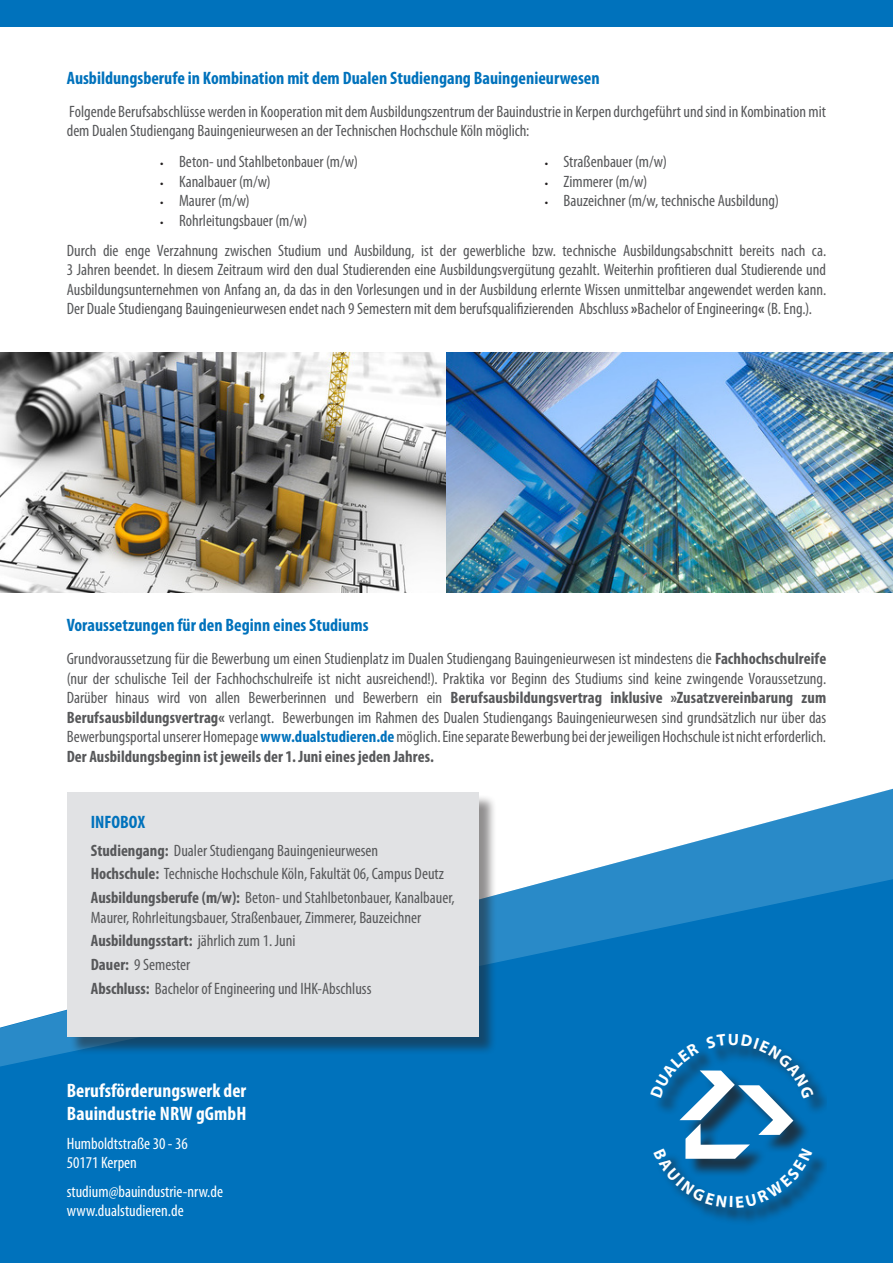
<style>
.page{position:relative;width:893px;height:1263px;background:#fff}
.page>*{position:absolute;margin:0;border:0;box-sizing:border-box;transform-origin:0 0}
.t1{font:700 condensed 19.5px "Myriad Pro";letter-spacing:.005em;color:#fff}
.t2{font:700 condensed 18px "Myriad Pro";color:#0072bc}
.t3{font:condensed 16.5px/19.5px "Myriad Pro";color:#57585a}
.t4{font:condensed 16.5px "Myriad Pro";color:#fff}
.t5{font:700 condensed 16.5px "Myriad Pro";color:#57585a}
.s1{font-stretch:normal;font-size:12px;color:#231f20}
.s2{font-weight:700}
.s3{font-weight:700;color:#0072bc}
.s4{font-weight:400}
</style>
<div class="page">
<div style="left:0;top:1070px;width:893px;height:193px;background:#0072bc"></div>
<svg style="left:0;top:788px;width:893px;height:282px"></svg>
<div style="left:0;top:0;width:893px;height:26px;background:#0072bc"></div>
<img style="left:0;top:352px;width:893px;height:240px">
<div style="left:69px;top:794px;width:428px;height:262px;background:#231f20;opacity:.5"></div>
<div style="left:67px;top:792px;width:411px;height:245px;background:#e1e2e4"></div>
<div style="left:654px;top:1037px;width:172px;height:189px;background:#231f20;opacity:.75"></div>
<svg style="left:650px;top:1034px;width:164px;height:173px;background:#1e78b4"></svg>
<p class="t2" style="left:67px;top:66px;width:534px">Ausbildungsberufe in Kombination mit dem Dualen Studiengang Bauingenieurwesen</p>
<p class="t3" style="left:67px;top:101px;width:761px">Folgende Berufsabschlüsse werden in Kooperation mit dem Ausbildungszentrum der Bauindustrie in Kerpen durchgeführt und sind in Kombination mit dem Dualen Studiengang Bauingenieurwesen an der Technischen Hochschule Köln möglich:</p>
<p class="t3" style="left:160px;top:152px;width:199px"><span class="s1">•</span> Beton- und Stahlbetonbauer (m/w)</p>
<p class="t3" style="left:160px;top:171px;width:112px"><span class="s1">•</span> Kanalbauer (m/w)</p>
<p class="t3" style="left:160px;top:191px;width:91px"><span class="s1">•</span> Maurer (m/w)</p>
<p class="t3" style="left:160px;top:210px;width:148px"><span class="s1">•</span> Rohrleitungsbauer (m/w)</p>
<p class="t3" style="left:545px;top:152px;width:124px"><span class="s1">•</span> Straßenbauer (m/w)</p>
<p class="t3" style="left:545px;top:171px;width:104px"><span class="s1">•</span> Zimmerer (m/w)</p>
<p class="t3" style="left:545px;top:191px;width:236px"><span class="s1">•</span> Bauzeichner (m/w, technische Ausbildung)</p>
<p class="t3" style="left:67px;top:240px;width:761px;text-align:justify">Durch die enge Verzahnung zwischen Studium und Ausbildung, ist der gewerbliche bzw. technische Ausbildungsabschnitt bereits nach ca.<br>3 Jahren beendet. In diesem Zeitraum wird den dual Studierenden eine Ausbildungsvergütung gezahlt. Weiterhin profitieren dual Studierende und Ausbildungsunternehmen von Anfang an, da das in den Vorlesungen und in der Ausbildung erlernte Wissen unmittelbar angewendet werden kann.<br>Der Duale Studiengang Bauingenieurwesen endet nach 9 Semestern mit dem berufsqualifizierenden Abschluss <span class="s2">»</span>Bachelor of Engineering<span class="s2">«</span> (B. Eng.).</p>
<p class="t2" style="left:67px;top:614px;width:303px">Voraussetzungen für den Beginn eines Studiums</p>
<p class="t3" style="left:67px;top:649px;width:761px;text-align:justify">Grundvoraussetzung für die Bewerbung um einen Studienplatz im Dualen Studiengang Bauingenieurwesen ist mindestens die <span class="s2">Fachhochschulreife </span>(nur der schulische Teil der Fachhochschulreife ist nicht ausreichend!). Praktika vor Beginn des Studiums sind keine zwingende Voraussetzung.<br>Darüber hinaus wird von allen Bewerberinnen und Bewerbern ein <span class="s2">Berufsausbildungsvertrag inklusive »Zusatzvereinbarung zum Berufsausbildungsvertrag«</span> verlangt. Bewerbungen im Rahmen des Dualen Studiengangs Bauingenieurwesen sind grundsätzlich nur über das Bewerbungsportal unserer Homepage<span class="s3">www.dualstudieren.de</span>möglich. Eine separate Bewerbung bei der jeweiligen Hochschule ist nicht erforderlich.<br><span class="s2">Der Ausbildungsbeginn ist jeweils der 1. Juni eines jeden Jahres.</span></p>
<p class="t2" style="left:91px;top:810px;width:56px">INFOBOX</p>
<p class="t3" style="left:91px;top:840px;width:289px"><span class="s2">Studiengang:</span> Dualer Studiengang Bauingenieurwesen</p>
<p class="t3" style="left:91px;top:864px;width:355px"><span class="s2">Hochschule:</span> Technische Hochschule Köln, Fakultät 06, Campus Deutz</p>
<p class="t3" style="left:91px;top:888px;width:366px"><span class="s2">Ausbildungsberufe (m/w):</span> Beton- und Stahlbetonbauer, Kanalbauer,<br>Maurer, Rohrleitungsbauer, Straßenbauer, Zimmerer, Bauzeichner</p>
<p class="t5" style="left:91px;top:930px;width:206px">Ausbildungsstart: <span class="s4">jährlich zum 1. Juni</span></p>
<p class="t3" style="left:91px;top:955px;width:101px"><span class="s2">Dauer:</span> 9 Semester</p>
<p class="t3" style="left:91px;top:978px;width:282px"><span class="s2">Abschluss:</span> Bachelor of Engineering und IHK-Abschluss</p>
<p class="t1" style="left:67px;top:1078px;width:181px">Berufsförderungswerk der</p>
<p class="t1" style="left:67px;top:1101px;width:181px">Bauindustrie NRW gGmbH</p>
<p class="t4" style="left:67px;top:1133px;width:123px">Humboldtstraße 30 - 36</p>
<p class="t4" style="left:67px;top:1153px;width:72px">50171 Kerpen</p>
<p class="t4" style="left:67px;top:1181px;width:158px">studium@bauindustrie-nrw.de</p>
<p class="t4" style="left:67px;top:1201px;width:118px">www.dualstudieren.de</p>
</div>
